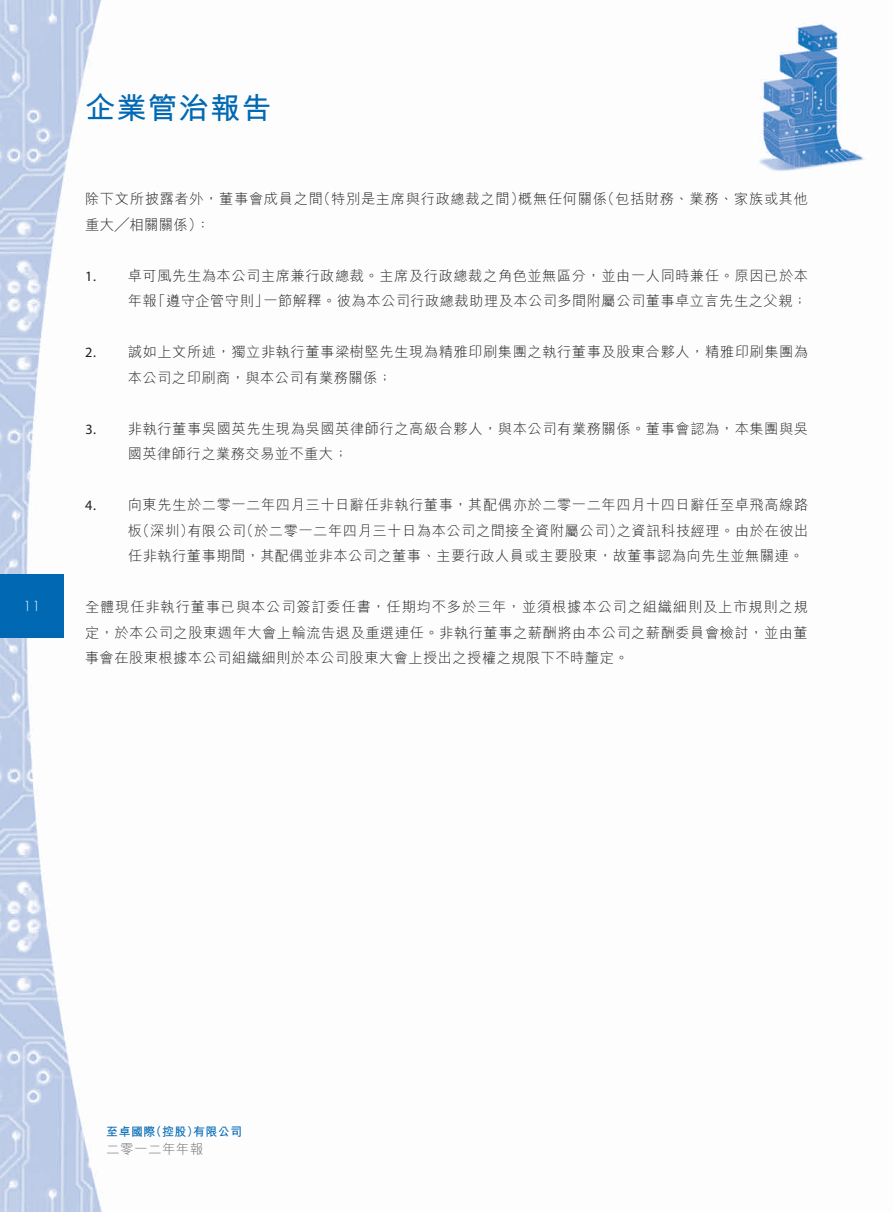
<style>
.page{position:relative;width:893px;height:1212px;background:#fff}
.page>*{position:absolute;margin:0;border:0;box-sizing:border-box;transform-origin:0 0}
.t1{font:700 30px "M Hei HK";letter-spacing:.045em;color:#0168b3}
.t2{font:300 14.25px/25.5px "M Hei HK";letter-spacing:.04em;color:#231f20}
.t3{font:300 13.5px "M Hei HK";letter-spacing:.03em;color:#6c6d70}
.t4{font:300 13.5px "Futura";color:#fff}
.t5{font:700 12px "M Hei HK";letter-spacing:.03em;color:#0168b3}
.s1{font-family:"Myriad";font-weight:400}
</style>
<div class="page">
<img style="left:0;top:0;width:864px;height:1212px">
<div style="left:0;top:574px;width:64px;height:64px;background:#0168b3"></div>
<p class="t4" style="left:23px;top:598px;width:19px">11</p>
<h1 class="t1" style="left:85px;top:86px;width:188px">企業管治報告</h1>
<p class="t2" style="left:85px;top:186px;width:725px">除下文所披露者外，董事會成員之間（特別是主席與行政總裁之間）概無任何關係（包括財務、業務、家族或其他重大╱相關關係）：</p>
<p class="t2" style="left:85px;top:262px;width:724px;text-align:right"><span class="s1">1.</span> 卓可風先生為本公司主席兼行政總裁。主席及行政總裁之角色並無區分，並由一人同時兼任。原因已於本年報「遵守企管守則」一節解釋。彼為本公司行政總裁助理及本公司多間附屬公司董事卓立言先生之父親；</p>
<p class="t2" style="left:128px;top:339px;width:682px;text-indent:-43px"><span class="s1">2.</span> 誠如上文所述，獨立非執行董事梁樹堅先生現為精雅印刷集團之執行董事及股東合夥人，精雅印刷集團為本公司之印刷商，與本公司有業務關係；</p>
<p class="t2" style="left:128px;top:415px;width:682px;text-indent:-42px"><span class="s1">3.</span> 非執行董事吳國英先生現為吳國英律師行之高級合夥人，與本公司有業務關係。董事會認為，本集團與吳國英律師行之業務交易並不重大；</p>
<p class="t2" style="left:128px;top:492px;width:682px;text-align:justify;text-indent:-43px"><span class="s1">4.</span> 向東先生於二零一二年四月三十日辭任非執行董事，其配偶亦於二零一二年四月十四日辭任至卓飛高線路板（深圳）有限公司（於二零一二年四月三十日為本公司之間接全資附屬公司）之資訊科技經理。由於在彼出任非執行董事期間，其配偶並非本公司之董事、主要行政人員或主要股東，故董事認為向先生並無關連。</p>
<p class="t2" style="left:85px;top:594px;width:724px;text-align:justify">全體現任非執行董事已與本公司簽訂委任書，任期均不多於三年，並須根據本公司之組織細則及上市規則之規定，於本公司之股東週年大會上輪流告退及重選連任。非執行董事之薪酬將由本公司之薪酬委員會檢討，並由董事會在股東根據本公司組織細則於本公司股東大會上授出之授權之規限下不時釐定。</p>
<p class="t5" style="left:106px;top:1122px;width:137px">至卓國際（控股）有限公司</p>
<p class="t3" style="left:106px;top:1140px;width:99px">二零一二年年報</p>
</div>
